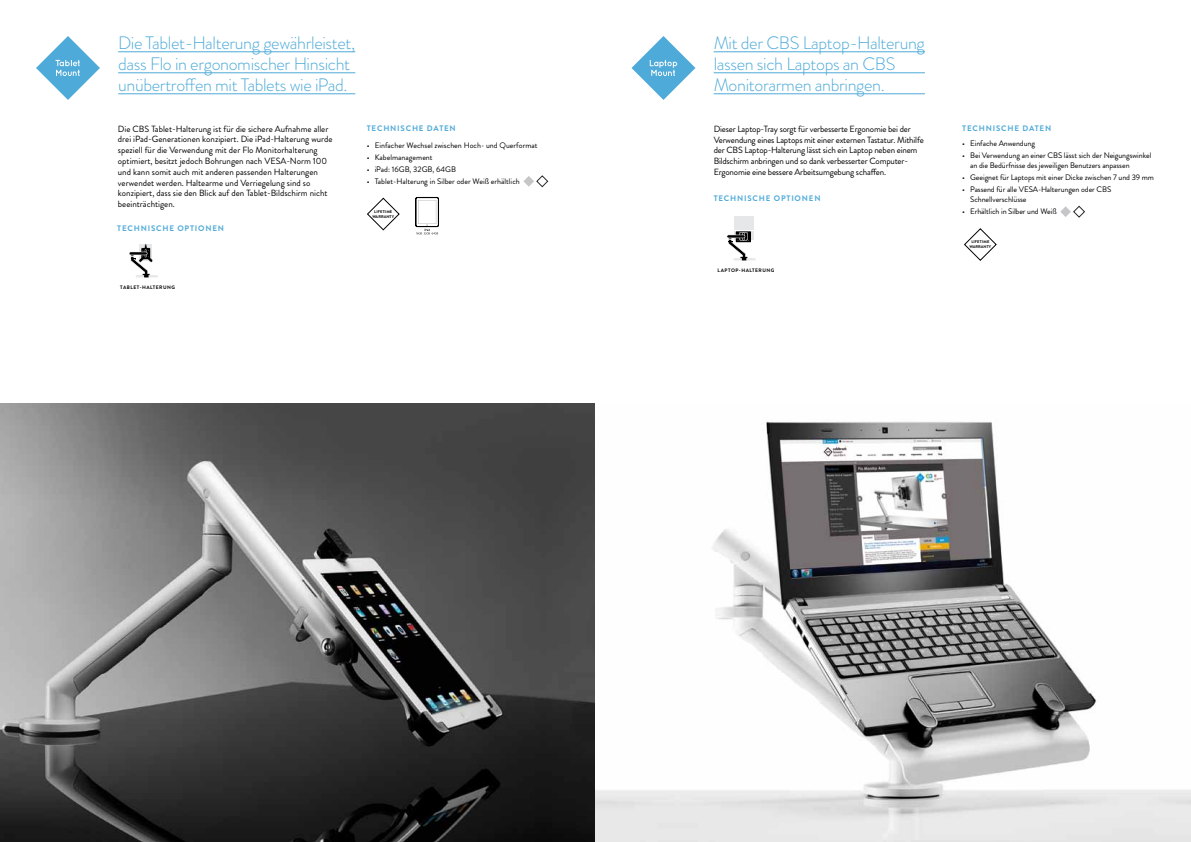
<style>
.page{position:relative;width:1191px;height:842px;background:#fff}
.page>*{position:absolute;margin:0;border:0;box-sizing:border-box;transform-origin:0 0}
.t1{font:300 18px/21px "Brandon Grotesque";letter-spacing:-.02em;color:#4eaad8}
.t2{font:9px/10.8px "Brandon Grotesque";color:#000}
.t3{font:9px/10.8px "Brandon Grotesque";letter-spacing:-.02em;color:#000}
.t4{font:8px/10px "Brandon Grotesque";letter-spacing:-.01em;color:#000}
.t5{font:700 8px "Brandon Grotesque";letter-spacing:.1em;color:#4eaad8}
.t6{font:700 5px "Brandon Grotesque";letter-spacing:.09em;color:#000}
.t7{font:700 4px/4.8px "Brandon Grotesque";letter-spacing:.03em;color:#000;text-align:center}
</style>
<div class="page">
<div style="left:734px;top:216px;width:19px;height:14px;background:#e6e7e8"></div>
<svg style="left:727px;top:231px;width:28px;height:29px"></svg>
<hr style="left:136px;top:275px;width:22px;height:2px;background:#e6e7e8">
<svg style="left:129px;top:244px;width:24px;height:33px"></svg>
<hr style="left:118px;top:51px;width:237px;height:1px;background:#4eaad8">
<hr style="left:118px;top:72px;width:237px;height:1px;background:#4eaad8">
<hr style="left:118px;top:93px;width:237px;height:1px;background:#4eaad8">
<svg style="left:415px;top:197px;width:24px;height:37px"></svg>
<img style="left:0;top:403px;width:1191px;height:439px">
<hr style="left:713px;top:51px;width:212px;height:1px;background:#4eaad8">
<hr style="left:713px;top:72px;width:212px;height:1px;background:#4eaad8">
<hr style="left:713px;top:93px;width:212px;height:1px;background:#4eaad8">
<svg style="left:367px;top:197px;width:33px;height:34px"></svg>
<svg style="left:964px;top:228px;width:33px;height:33px"></svg>
<svg style="left:631px;top:36px;width:64px;height:64px"></svg>
<svg style="left:36px;top:36px;width:64px;height:64px"></svg>
<svg style="left:523px;top:175px;width:25px;height:12px"></svg>
<svg style="left:1060px;top:206px;width:24px;height:11px"></svg>
<h1 class="t1" style="left:118px;top:32px;width:239px">Die Tablet-Halterung gewährleistet, dass Flo in ergonomischer Hinsicht unübertroffen mit Tablets wie iPad.</h1>
<h1 class="t1" style="left:713px;top:32px;width:213px">Mit der CBS Laptop-Halterung lassen sich Laptops an CBS<br>Monitorarmen anbringen.</h1>
<p class="t2" style="left:118px;top:123px;width:216px">Die CBS Tablet-Halterung ist für die sichere Aufnahme aller drei iPad-Generationen konzipiert. Die iPad-Halterung wurde speziell für die Verwendung mit der Flo Monitorhalterung optimiert, besitzt jedoch Bohrungen nach VESA-Norm 100 und kann somit auch mit anderen passenden Halterungen verwendet werden. Haltearme und Verriegelung sind so konzipiert, dass sie den Blick auf den Tablet-Bildschirm nicht beeinträchtigen.</p>
<p class="t5" style="left:117px;top:223px;width:12px">TECHNISCHE</p>
<p class="t5" style="left:177px;top:223px;width:35px">OPTIONEN</p>
<p class="t6" style="left:120px;top:284px;width:56px">TABLET-HALTERUN G</p>
<p class="t5" style="left:367px;top:123px;width:91px">TECHNISCHE DATEN</p>
<p class="t4" style="left:367px;top:140px;width:172px">• Einfacher Wechsel zwischen Hoch- und Querformat</p>
<p class="t4" style="left:367px;top:152px;width:67px">• Kabelmanagement</p>
<p class="t4" style="left:367px;top:164px;width:91px">• iPad: 16GB, 32GB, 64GB</p>
<p class="t4" style="left:367px;top:176px;width:155px">• Tablet-Halterung in Silber oder Weiß erhältlich</p>
<p class="t7" style="left:372px;top:209px;width:23px">LI FETIME<br>WARRANTY</p>
<p class="t3" style="left:713px;top:123px;width:212px">Dieser Laptop-Tray sorgt für verbesserte Ergonomie bei der Verwendung eines Laptops mit einer externen Tastatur. Mithilfe der CBS Laptop-Halterung lässt sich ein Laptop neben einem Bildschirm anbringen und so dank verbesserter Computer-Ergonomie eine bessere Arbeitsumgebung schaffen.</p>
<p class="t5" style="left:713px;top:193px;width:12px">TECHNISCHE</p>
<p class="t5" style="left:774px;top:193px;width:35px">OPTIONEN</p>
<p class="t6" style="left:717px;top:267px;width:58px">LAPTOP-HALTERUN G</p>
<p class="t5" style="left:962px;top:123px;width:91px">TECHNISCHE DATEN</p>
<p class="t4" style="left:962px;top:139px;width:74px">• Einfache Anwendung</p>
<p class="t4" style="left:970px;top:151px;width:183px;text-indent:-8px">• Bei Verwendung an einer CBS lässt sich der Neigungswinkel an die Bedürfnisse des jeweiligen Benutzers anpassen</p>
<p class="t4" style="left:962px;top:173px;width:193px">• Geeignet für Laptops mit einer Dicke zwischen 7 und 39 mm</p>
<p class="t4" style="left:970px;top:185px;width:143px;text-indent:-8px">• Passend für alle VESA-Halterungen oder CBS<br>Schnellverschlüsse</p>
<p class="t4" style="left:962px;top:207px;width:96px">• Erhältlich in Silber und Weiß</p>
<p class="t7" style="left:969px;top:240px;width:23px">LI FETIME<br>WARRANTY</p>
</div>
